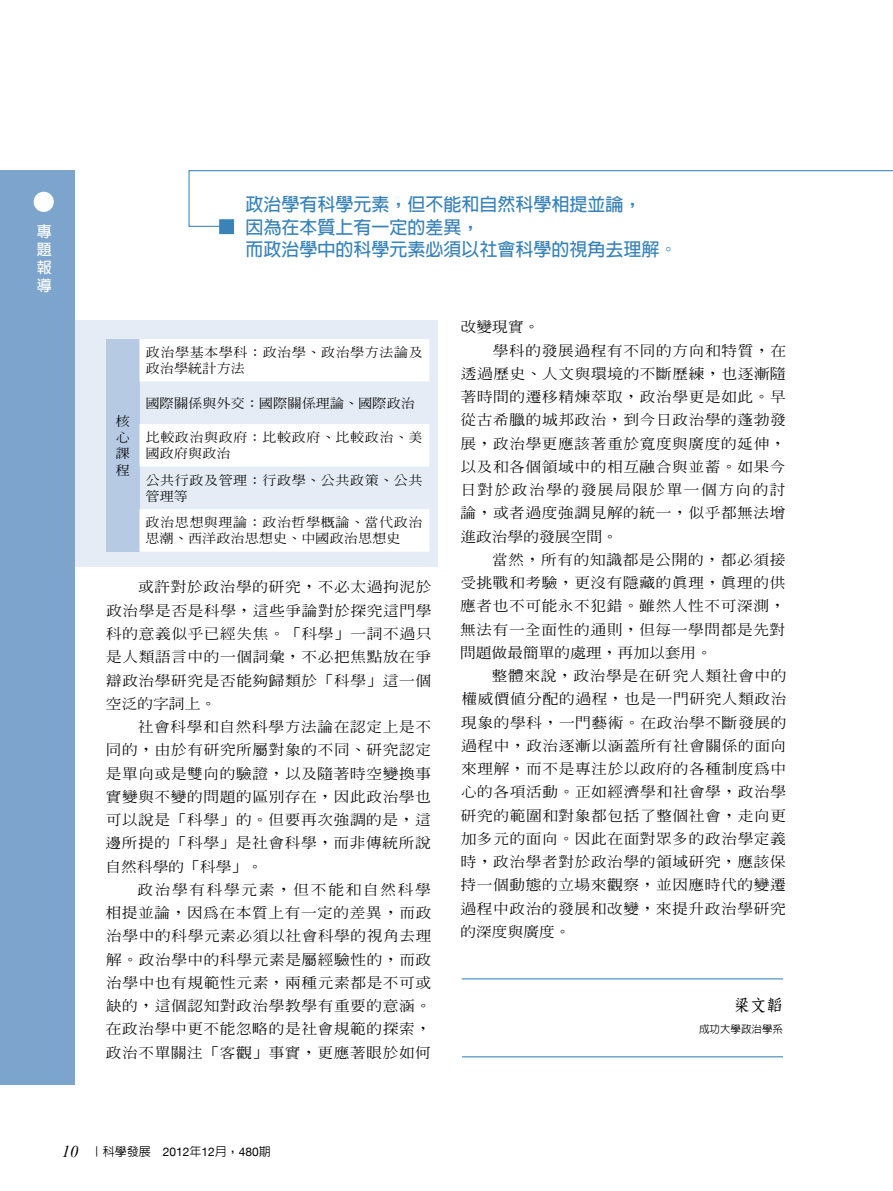
<style>
.page{position:relative;width:893px;height:1191px;background:#fff}
.page>*{position:absolute;margin:0;border:0;box-sizing:border-box;transform-origin:0 0}
.t1{font:700 18px/22.5px "AR Hei B5";color:#3a83b8}
.t2{font:16.5px "DF Fang Song Std W6";color:#000}
.t3{font:700 15px/18px "AR Hei B5";color:#fff;text-align:justify}
.t4{font:500 14.1px/23.2px "AR Ming B5";letter-spacing:.035em;color:#000;text-align:justify;scale:1.11 1}
.t5{font:500 14.1px "AR Ming B5";color:#000;scale:1.11 1}
.t6{font:500 14.1px "AR Ming B5";letter-spacing:.09em;color:#000;scale:1.11 1}
.t7{font:500 12.75px/16.2px "AR Ming B5";letter-spacing:.03em;color:#000;scale:1.11 1}
.t8{font:500 12.75px "AR Ming B5";color:#000;scale:1.11 1}
.t9{font:500 12px "AR Hei B5";color:#000}
.t10{font:500 10.5px "AR Hei B5";color:#000}
.s1{font-family:"Times New Roman";font-weight:400;font-style:italic;font-size:16.5px}
.s2{font-family:"Helvetica Neue";font-weight:400}
</style>
<div class="page">
<div style="left:0;top:320px;width:438px;height:247px;background:#e5ecf5"></div>
<div style="left:106px;top:339px;width:33px;height:212px;background:#b7cae3"></div>
<svg style="left:139px;top:339px;width:290px;height:212px;fill:#fff"></svg>
<div style="left:0;top:170px;width:74px;height:914px;background:#7da4cc"></div>
<div style="left:34px;top:192px;width:20px;height:20px;background:#fff;border-radius:50%"></div>
<hr style="left:462px;top:978px;width:321px;height:1px;background:#3a83b8">
<hr style="left:462px;top:1056px;width:321px;height:1px;background:#3a83b8">
<svg style="left:188px;top:170px;width:705px;height:57px"></svg>
<div style="left:219px;top:219px;width:15px;height:15px;background:#3a83b8;border:2px solid #3a83b8"></div>
<p class="t3" style="left:37px;top:222px;width:16px">專題報導</p>
<p class="t1" style="left:245px;top:193px;width:433px">政治學有科學元素，但不能和自然科學相提並論，<br>因為在本質上有一定的差異，<br>而政治學中的科學元素必須以社會科學的視角去理解。</p>
<p class="t7" style="left:146px;top:344px;width:251px">政治學基本學科：政治學、政治學方法論及政治學統計方法</p>
<p class="t8" style="left:146px;top:396px;width:244px">國際關係與外交：國際關係理論、國際政治</p>
<p class="t7" style="left:146px;top:429px;width:251px">比較政治與政府：比較政府、比較政治、美國政府與政治</p>
<p class="t7" style="left:146px;top:472px;width:251px">公共行政及管理：行政學、公共政策、公共管理等</p>
<p class="t7" style="left:145px;top:514px;width:251px">政治思想與理論：政治哲學概論、當代政治思潮、西洋政治思想史、中國政治思想史</p>
<p class="t4" style="left:106px;top:575px;width:295px;text-indent:32px">或許對於政治學的研究，不必太過拘泥於政治學是否是科學，這些爭論對於探究這門學科的意義似乎已經失焦。「科學」一詞不過只是人類語言中的一個詞彙，不必把焦點放在爭辯政治學研究是否能夠歸類於「科學」這一個空泛的字詞上。</p>
<p class="t4" style="left:106px;top:715px;width:295px;text-indent:32px">社會科學和自然科學方法論在認定上是不同的，由於有研究所屬對象的不同、研究認定是單向或是雙向的驗證，以及隨著時空變換事實變與不變的問題的區別存在，因此政治學也可以說是「科學」的。但要再次強調的是，這邊所提的「科學」是社會科學，而非傳統所說自然科學的「科學」。</p>
<p class="t4" style="left:106px;top:878px;width:295px;text-indent:32px">政治學有科學元素，但不能和自然科學相提並論，因為在本質上有一定的差異，而政治學中的科學元素必須以社會科學的視角去理解。政治學中的科學元素是屬經驗性的，而政治學中也有規範性元素，兩種元素都是不可或缺的，這個認知對政治學教學有重要的意涵。在政治學中更不能忽略的是社會規範的探索，政治不單關注「客觀」事實，更應著眼於如何</p>
<p class="t7" style="left:116px;top:413px;width:14px;text-align:justify">核心課程</p>
<p class="t4" style="left:461px;top:315px;width:72px">改變現實。</p>
<p class="t4" style="left:493px;top:338px;width:266px">學科的發展過程有不同的方向和特質，在</p>
<p class="t4" style="left:461px;top:362px;width:294px">透過歷史、人文與環境的不斷歷練，也逐漸隨</p>
<p class="t4" style="left:461px;top:385px;width:294px">著時間的遷移精煉萃取，政治學更是如此。早</p>
<p class="t4" style="left:461px;top:408px;width:294px">從古希臘的城邦政治，到今日政治學的蓬勃發</p>
<p class="t4" style="left:461px;top:431px;width:294px">展，政治學更應該著重於寬度與廣度的延伸，</p>
<p class="t4" style="left:460px;top:455px;width:294px">以及和各個領域中的相互融合與並蓄。如果今</p>
<p class="t6" style="left:460px;top:482px;width:295px">日對於政治學的發展局限於單一個方向的討</p>
<p class="t4" style="left:460px;top:501px;width:294px">論，或者過度強調見解的統一，似乎都無法增</p>
<p class="t5" style="left:460px;top:529px;width:143px">進政治學的發展空間。</p>
<p class="t4" style="left:492px;top:548px;width:266px">當然，所有的知識都是公開的，都必須接</p>
<p class="t4" style="left:460px;top:571px;width:294px">受挑戰和考驗，更沒有隱藏的真理，真理的供</p>
<p class="t4" style="left:460px;top:594px;width:294px">應者也不可能永不犯錯。雖然人性不可深測，</p>
<p class="t4" style="left:460px;top:617px;width:294px">無法有一全面性的通則，但每一學問都是先對</p>
<p class="t5" style="left:460px;top:645px;width:229px">問題做最簡單的處理，再加以套用。</p>
<p class="t4" style="left:492px;top:664px;width:267px">整體來說，政治學是在研究人類社會中的</p>
<p class="t4" style="left:461px;top:687px;width:294px">權威價值分配的過程，也是一門研究人類政治</p>
<p class="t4" style="left:461px;top:710px;width:294px">現象的學科，一門藝術。在政治學不斷發展的</p>
<p class="t4" style="left:461px;top:734px;width:294px">過程中，政治逐漸以涵蓋所有社會關係的面向</p>
<p class="t4" style="left:461px;top:757px;width:294px">來理解，而不是專注於以政府的各種制度為中</p>
<p class="t4" style="left:461px;top:780px;width:294px">心的各項活動。正如經濟學和社會學，政治學</p>
<p class="t4" style="left:461px;top:803px;width:294px">研究的範圍和對象都包括了整個社會，走向更</p>
<p class="t4" style="left:461px;top:827px;width:294px">加多元的面向。因此在面對眾多的政治學定義</p>
<p class="t4" style="left:461px;top:850px;width:294px">時，政治學者對於政治學的領域研究，應該保</p>
<p class="t4" style="left:461px;top:873px;width:294px">持一個動態的立場來觀察，並因應時代的變遷</p>
<p class="t4" style="left:461px;top:896px;width:294px">過程中政治的發展和改變，來提升政治學研究</p>
<p class="t4" style="left:460px;top:920px;width:101px">的深度與廣度。</p>
<p class="t2" style="left:733px;top:996px;width:51px">梁文韜</p>
<p class="t10" style="left:699px;top:1023px;width:86px">成功大學政治學系</p>
<p class="t9" style="left:62px;top:1145px;width:210px"><span class="s1">10</span> ｜科學發展 <span class="s2">2012</span>年<span class="s2">12</span>月，<span class="s2">480</span>期</p>
</div>
